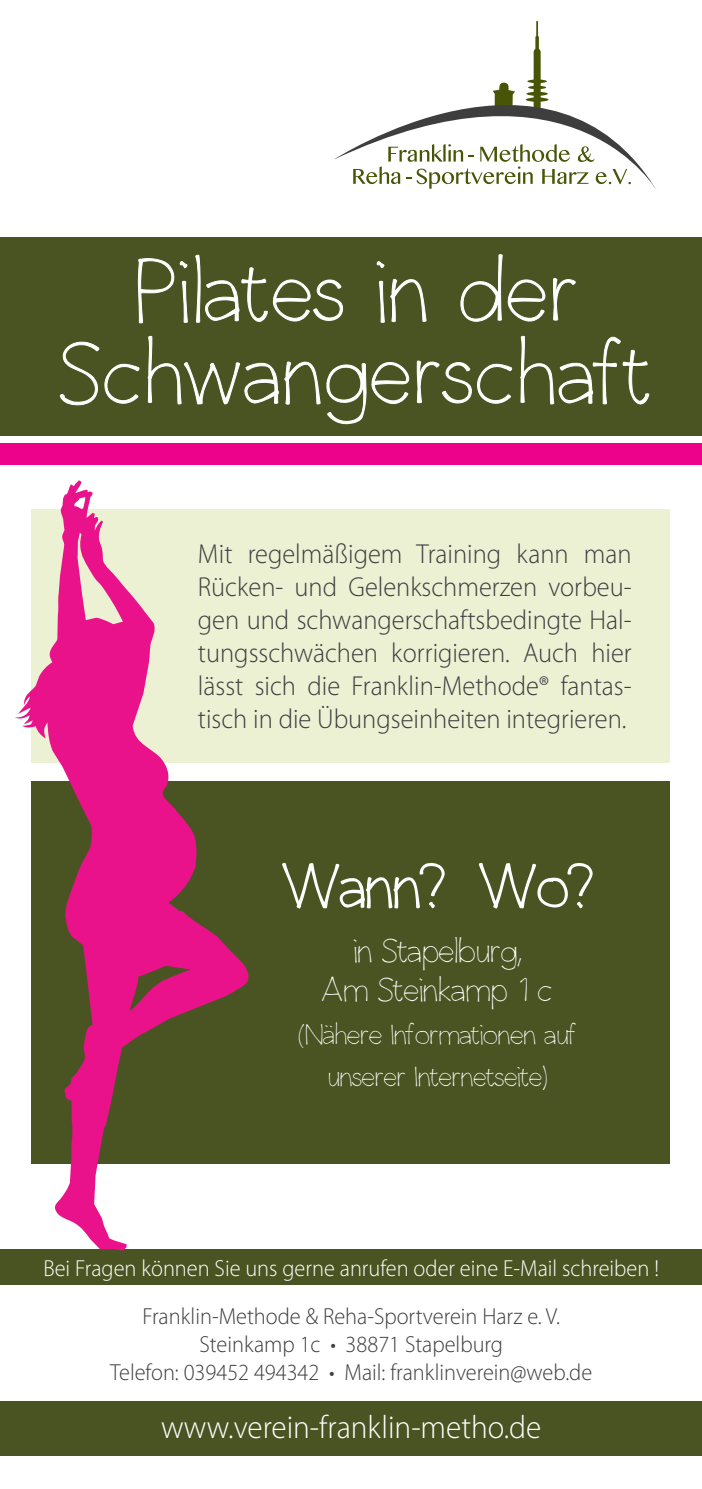
<style>
.page{position:relative;width:702px;height:1489px;background:#fff}
.page>*{position:absolute;margin:0;border:0;box-sizing:border-box;transform-origin:0 0}
.t1{font:300 85px/82.5px "Claphappy";letter-spacing:.03em;color:#fff;text-align:center}
.t2{font:300 60px "Claphappy";color:#fff}
.t3{font:300 32.5px "Myriad Pro";color:#fff;scale:.96 1}
.t4{font:300 32.5px/39px "Claphappy";color:#fff;text-align:center}
.t5{font:300 27.5px/33px "Myriad Pro";color:#3e3e3f;text-align:justify;scale:.96 1}
.t6{font:300 27.5px/42.5px "Claphappy";color:#fff;text-align:center}
.t7{font:300 23.25px/28px "Myriad Pro";color:#3e3e3f;text-align:center;scale:.96 1}
.t8{font:300 23.25px "Myriad Pro";color:#fff;scale:.96 1}
</style>
<div class="page">
<div style="left:32px;top:509px;width:638px;height:253px;background:#ecf1d4"></div>
<div style="left:0;top:1249px;width:702px;height:35px;background:#4a5422"></div>
<svg style="left:334px;top:20px;width:322px;height:169px"></svg>
<div style="left:0;top:237px;width:702px;height:199px;background:#4a5422"></div>
<svg style="left:59px;top:254px;width:590px;height:171px"></svg>
<div style="left:0;top:444px;width:702px;height:21px;background:#ed028c"></div>
<div style="left:32px;top:781px;width:638px;height:382px;background:#4a5422"></div>
<svg style="left:15px;top:480px;width:235px;height:770px"></svg>
<div style="left:0;top:1400px;width:702px;height:54px;background:#4a5422"></div>
<svg style="left:282px;top:862px;width:163px;height:47px"></svg>
<svg style="left:478px;top:862px;width:115px;height:47px"></svg>
<h1 class="t1" style="left:55px;top:256px;width:593px">Pilates in der<br>Schwangerschaft</h1>
<p class="t5" style="left:198px;top:538px;width:453px">Mit regelmäßigem Training kann man Rücken- und Gelenkschmerzen vorbeu&shy;gen und schwangerschaftsbedingte Hal&shy;tungsschwächen korrigieren. Auch hier lässt sich die Franklin-Methode® fantas&shy;tisch in die Übungseinheiten integrieren.</p>
<h2 class="t2" style="left:282px;top:859px;width:310px">Wann? Wo?</h2>
<p class="t4" style="left:322px;top:933px;width:230px">in Stapelburg,<br>Am Steinkamp 1 c</p>
<p class="t6" style="left:297px;top:1014px;width:279px">(Nähere Informationen auf unserer Internetseite)</p>
<p class="t8" style="left:44px;top:1255px;width:642px">Bei Fragen können Sie uns gerne anrufen oder eine E-Mail schreiben !</p>
<p class="t7" style="left:110px;top:1302px;width:503px">Franklin-Methode &amp; Reha-Sportverein Harz e. V.<br>Steinkamp 1c • 38871 Stapelburg<br>Telefon: 039452 494342 • Mail: franklinverein@web.de</p>
<p class="t3" style="left:161px;top:1409px;width:397px">www.verein-franklin-metho.de</p>
</div>
